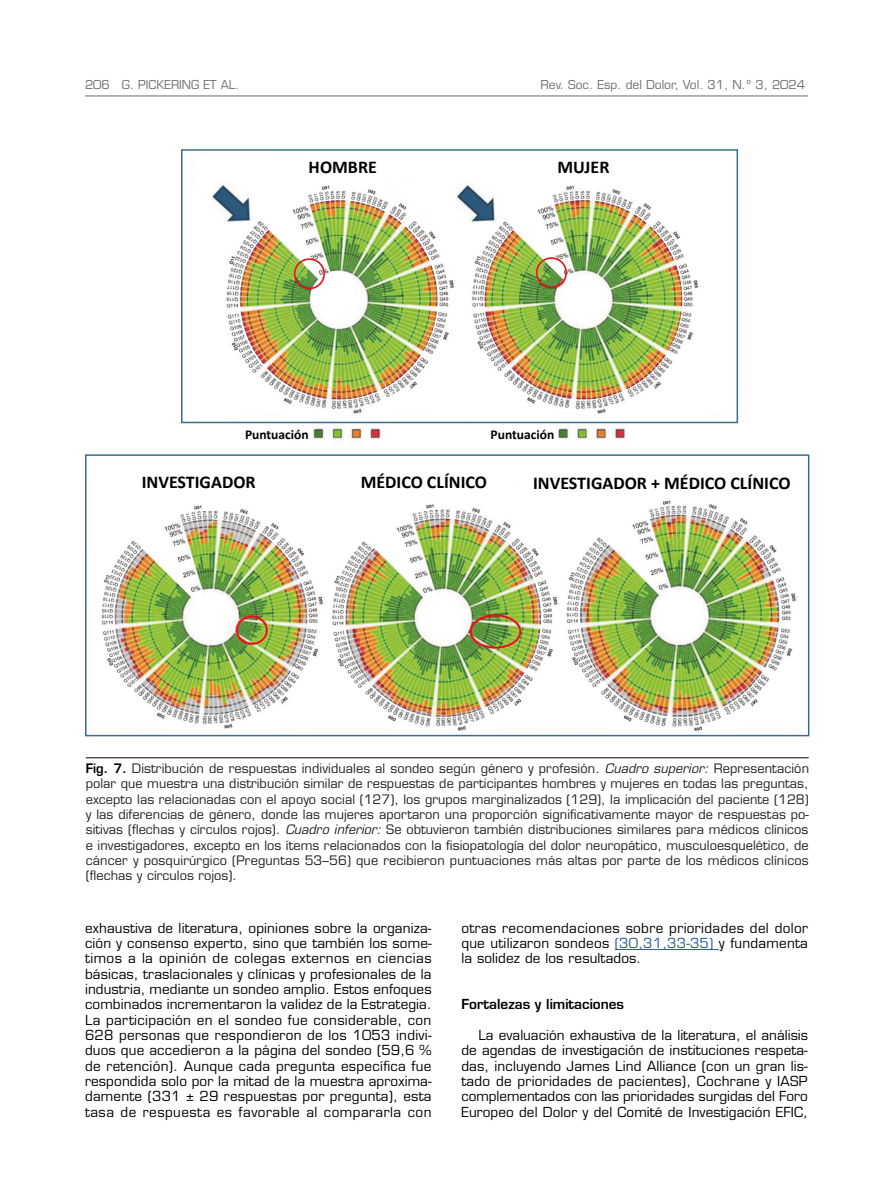
<style>
.page{position:relative;width:893px;height:1191px;background:#fff}
.page>*{position:absolute;margin:0;border:0;box-sizing:border-box;transform-origin:0 0}
.t1{font:700 18px "Calibri";color:#000}
.t2{font:13.5px/15.3px "Eurostile LT Std";letter-spacing:.015em;color:#000;text-align:justify}
.t3{font:600 13.5px "Eurostile LT Std";color:#000}
.t4{font:700 13.5px "Calibri";color:#000}
.t5{font:12.75px/15.3px "Eurostile LT Std";letter-spacing:.01em;color:#231f20;text-align:justify}
.t6{font:12px "Eurostile LT Std";color:#706f6f}
.s1{font-weight:600;color:#000}
.s2{font-style:italic}
.s3{color:#275b9b}
</style>
<div class="page">
<hr style="left:85px;top:96px;width:723px;height:1px;background:#706f6f">
<hr style="left:615px;top:949px;width:104px;height:1px;background:#275b9b">
<img style="left:101px;top:149px;width:695px;height:582px">
<div style="left:85px;top:454px;width:724px;height:282px;border:2px solid #3a6e8e"></div>
<div style="left:181px;top:149px;width:557px;height:274px;border:2px solid #3a6e8e"></div>
<hr style="left:86px;top:757px;width:723px;height:1px;background:#000">
<p class="t6" style="left:85px;top:77px;width:156px">206 G. PICKERING ET AL.</p>
<p class="t6" style="left:540px;top:77px;width:266px">Rev. Soc. Esp. del Dolor, Vol. 31, N.º 3, 2024</p>
<h1 class="t1" style="left:309px;top:155px;width:70px">HOMBRE</h1>
<h1 class="t1" style="left:557px;top:155px;width:54px">MUJER</h1>
<p class="t4" style="left:245px;top:425px;width:65px">Puntuación</p>
<p class="t4" style="left:491px;top:425px;width:65px">Puntuación</p>
<h1 class="t1" style="left:142px;top:470px;width:115px">INVESTIGADOR</h1>
<h1 class="t1" style="left:361px;top:470px;width:128px">MÉDICO CLÍNICO</h1>
<h1 class="t1" style="left:533px;top:471px;width:259px">INVESTIGADOR + MÉDICO CLÍNICO</h1>
<p class="t5" style="left:86px;top:761px;width:725px"><span class="s1">Fig. 7.</span> Distribución de respuestas individuales al sondeo según género y profesión. <span class="s2">Cuadro superior:</span> Representación polar que muestra una distribución similar de respuestas de participantes hombres y mujeres en todas las preguntas, excepto las relacionadas con el apoyo social (127), los grupos marginalizados (129), la implicación del paciente (128) y las diferencias de género, donde las mujeres aportaron una proporción significativamente mayor de respuestas po&shy;sitivas (flechas y círculos rojos). <span class="s2">Cuadro inferior:</span> Se obtuvieron también distribuciones similares para médicos clínicos e investigadores, excepto en los ítems relacionados con la fisiopatología del dolor neuropático, musculoesquelético, de cáncer y posquirúrgico (Preguntas 53–56) que recibieron puntuaciones más altas por parte de los médicos clínicos (flechas y círculos rojos).</p>
<p class="t2" style="left:85px;top:920px;width:348px">exhaustiva de literatura, opiniones sobre la organiza&shy;ción y consenso experto, sino que también los some&shy;timos a la opinión de colegas externos en ciencias básicas, traslacionales y clínicas y profesionales de la industria, mediante un sondeo amplio. Estos enfoques combinados incrementaron la validez de la Estrategia.<br>La participación en el sondeo fue considerable, con 628 personas que respondieron de los 1053 indivi&shy;duos que accedieron a la página del sondeo (59,6 % de retención). Aunque cada pregunta específica fue respondida solo por la mitad de la muestra aproxima&shy;damente (331 ± 29 respuestas por pregunta), esta tasa de respuesta es favorable al compararla con</p>
<p class="t2" style="left:461px;top:920px;width:348px">otras recomendaciones sobre prioridades del dolor que utilizaron sondeos <span class="s3">(30,31,33-35)</span> y fundamenta la solidez de los resultados.</p>
<p class="t3" style="left:461px;top:996px;width:164px">Fortalezas y limitaciones</p>
<p class="t2" style="left:461px;top:1027px;width:348px;text-indent:17px">La evaluación exhaustiva de la literatura, el análisis de agendas de investigación de instituciones respeta&shy;das, incluyendo James Lind Alliance (con un gran lis&shy;tado de prioridades de pacientes), Cochrane y IASP complementados con las prioridades surgidas del Foro Europeo del Dolor y del Comité de Investigación EFIC,</p>
</div>
